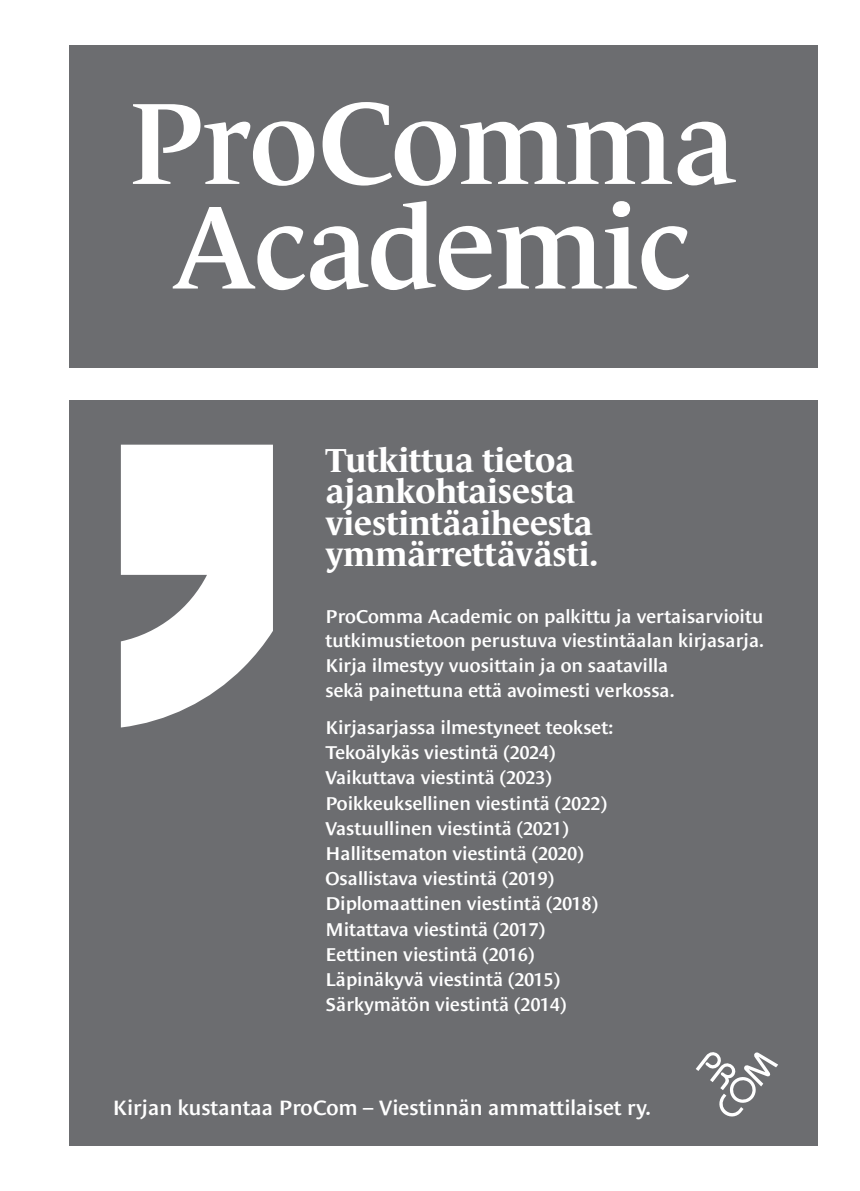
<style>
.page{position:relative;width:860px;height:1191px;background:#fff}
.page>*{position:absolute;margin:0;border:0;box-sizing:border-box;transform-origin:0 0}
.t1{font:600 118.2px "Le Monde Journal Std";color:#fff}
.t2{font:700 34px/31.6px "Le Monde Journal Std";color:#fff}
.t3{font:600 21.2px "Le Monde Sans Std";color:#fff}
.t4{font:600 19px/24.6px "Le Monde Sans Std";color:#fff}
</style>
<div class="page">
<div style="left:69px;top:400px;width:749px;height:745px;background:#6c6d70"></div>
<div style="left:69px;top:45px;width:749px;height:323px;background:#6c6d70"></div>
<svg style="left:121px;top:444px;width:152px;height:283px;fill:#fff"></svg>
<svg style="left:696px;top:1052px;width:82px;height:65px"></svg>
<p class="t1" style="left:130px;top:77px;width:607px">ProComma</p>
<p class="t1" style="left:172px;top:181px;width:522px">Academic</p>
<p class="t2" style="left:325px;top:444px;width:274px">Tutkittua tietoa ajankohtaisesta viestintäaiheesta ymmärrettävästi.</p>
<p class="t4" style="left:325px;top:603px;width:440px">ProComma Academic on palkittu ja vertaisarvioitu tutkimustietoon perustuva viestintäalan kirjasarja.<br>Kirja ilmestyy vuosittain ja on saatavilla<br>sekä painettuna että avoimesti verkossa.</p>
<p class="t4" style="left:325px;top:715px;width:289px">Kirjasarjassa ilmestyneet teokset:</p>
<p class="t4" style="left:325px;top:740px;width:231px">Tekoälykäs viestintä (2024)</p>
<p class="t4" style="left:325px;top:765px;width:228px">Vaikuttava viestintä (2023)</p>
<p class="t4" style="left:325px;top:790px;width:283px">Poikkeuksellinen viestintä (2022)</p>
<p class="t4" style="left:325px;top:816px;width:245px">Vastuullinen viestintä (2021)</p>
<p class="t4" style="left:325px;top:841px;width:260px">Hallitsematon viestintä (2020)</p>
<p class="t4" style="left:325px;top:866px;width:230px">Osallistava viestintä (2019)</p>
<p class="t4" style="left:325px;top:891px;width:274px">Diplomaattinen viestintä (2018)</p>
<p class="t4" style="left:325px;top:916px;width:221px">Mitattava viestintä (2017)</p>
<p class="t4" style="left:325px;top:942px;width:211px">Eettinen viestintä (2016)</p>
<p class="t4" style="left:325px;top:967px;width:236px">Läpinäkyvä viestintä (2015)</p>
<p class="t4" style="left:325px;top:992px;width:242px">Särkymätön viestintä (2014)</p>
<p class="t3" style="left:113px;top:1095px;width:539px">Kirjan kustantaa ProCom – Viestinnän ammattilaiset ry.</p>
</div>
